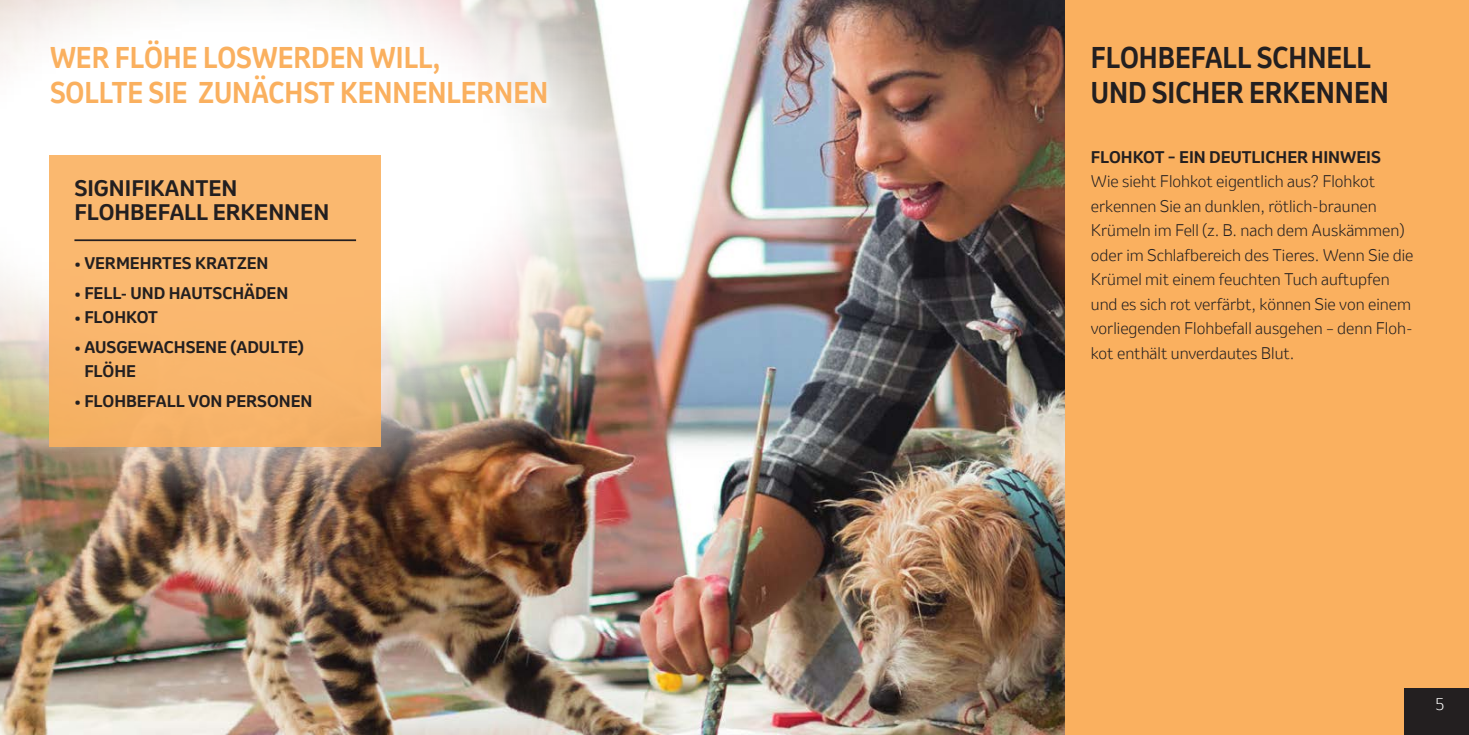
<style>
.page{position:relative;width:1469px;height:735px;background:#fff}
.page>*{position:absolute;margin:0;border:0;box-sizing:border-box;transform-origin:0 0}
.t1{font:700 28px/35px "Invention";color:#fab05f;scale:.9 1}
.t2{font:700 28px/35px "Invention";color:#231f20;scale:.9 1}
.t3{font:700 21px/24.5px "Invention";color:#231f20}
.t4{font:300 15.75px/24.5px "Invention";color:#231f20}
.t5{font:700 15.75px/24.5px "Invention";color:#231f20}
.t6{font:300 15.75px "Invention";color:#fff}
</style>
<div class="page">
<div style="left:734px;top:0;width:734px;height:734px;background:#fab05f"></div>
<img style="left:0;top:0;width:1064px;height:734px">
<img style="left:0;top:0;width:745px;height:501px">
<div style="left:50px;top:155px;width:331px;height:291px;background:#fab76f"></div>
<div style="left:1404px;top:687px;width:64px;height:47px;background:#231f20"></div>
<hr style="left:74px;top:239px;width:282px;height:2px;background:#231f20">
<h1 class="t1" style="left:50px;top:40px;width:555px">WER FLÖHE LOSWERDEN WILL,<br>SOLLTE SIE ZUNÄCHST KENNENLERNEN</h1>
<h1 class="t2" style="left:1090px;top:40px;width:333px">FLOHBEFALL SCHNELL<br>UND SICHER ERKENNEN</h1>
<h2 class="t3" style="left:74px;top:175px;width:256px">SIGNIFIKANTEN<br>FLOHBEFALL ERKENNEN</h2>
<p class="t5" style="left:74px;top:251px;width:195px">• VERMEHRTES KRATZEN</p>
<p class="t5" style="left:74px;top:281px;width:215px">• FELL- UND HAUTSCHÄDEN</p>
<p class="t5" style="left:74px;top:305px;width:85px">• FLOHKOT</p>
<p class="t5" style="left:84px;top:335px;width:221px;text-indent:-10px">• AUSGEWACHSENE (ADULTE)<br>FLÖHE</p>
<p class="t5" style="left:74px;top:388px;width:240px">• FLOHBEFALL VON PERSONEN</p>
<p class="t5" style="left:1090px;top:145px;width:291px">FLOHKOT – EIN DEUTLICHER HINWEIS</p>
<p class="t4" style="left:1090px;top:169px;width:324px">Wie sieht Flohkot eigentlich aus? Flohkot erkennen Sie an dunklen, rötlich-braunen Krümeln im Fell (z. B. nach dem Auskämmen) oder im Schlafbereich des Tieres. Wenn Sie die Krümel mit einem feuchten Tuch auftupfen und es sich rot verfärbt, können Sie von einem vorliegenden Flohbefall ausgehen – denn Floh&shy;kot enthält unverdautes Blut.</p>
<p class="t6" style="left:1435px;top:693px;width:10px">5</p>
</div>
